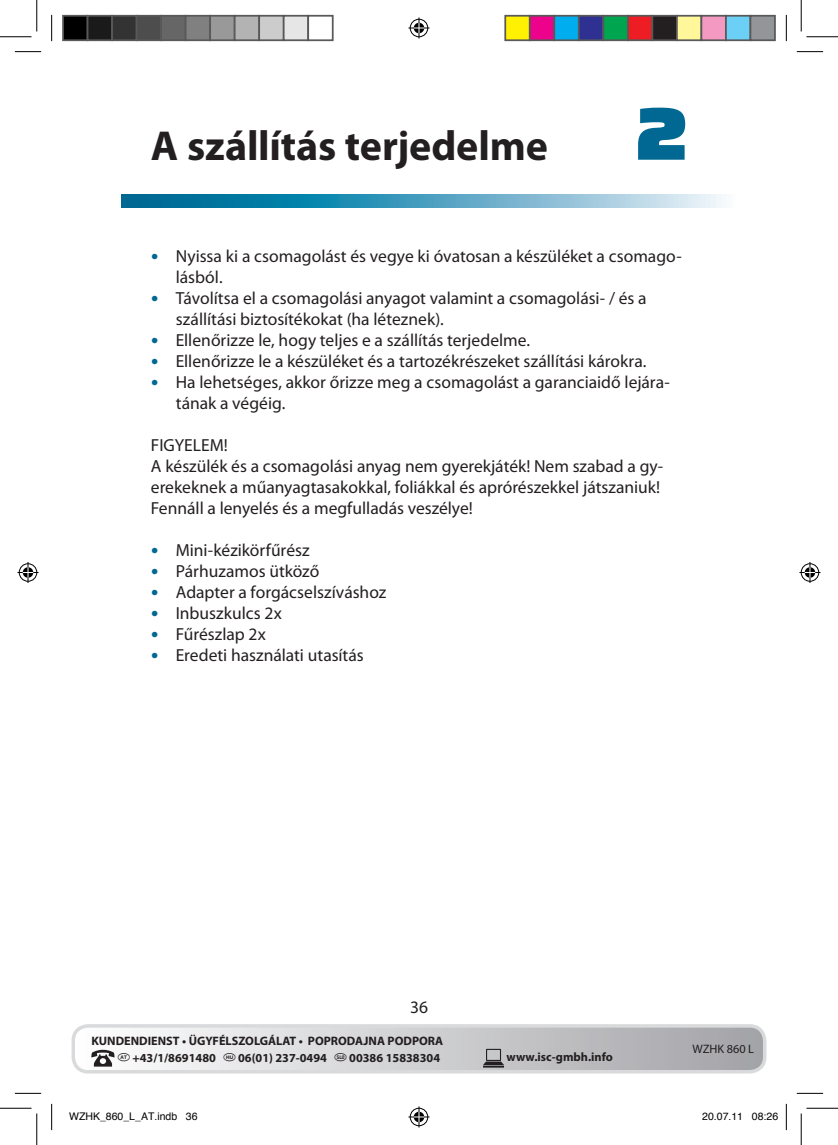
<style>
.page{position:relative;width:838px;height:1145px;background:#fff}
.page>*{position:absolute;margin:0;border:0;box-sizing:border-box;transform-origin:0 0}
.t1{font:700 42px "Myriad Pro";letter-spacing:-.005em;color:#231f20}
.t2{font:17.5px/21px "Myriad Pro";color:#231f20}
.t3{font:700 12.25px/17.2px "Myriad Pro";color:#231f20;text-align:right}
.t4{font:12.25px "Myriad Pro";color:#231f20}
.t5{font:10.5px "Helvetica";color:#000}
.s1{font-family:"Simian Text Gorilla";font-weight:400;font-size:84px;color:#006893}
.s2{font-family:"Frutiger";font-weight:700;font-size:15.75px;color:#006893}
</style>
<div class="page">
<svg style="left:121px;top:195px;width:602px;height:13px;background:#54a2c1"></svg>
<div style="left:73px;top:1026px;width:691px;height:46px;background:linear-gradient(to right,#fff,#a3a3a7);border-radius:15px"></div>
<div style="left:71px;top:1024px;width:695px;height:50px;border:4px solid #d9dadc;border-radius:15px"></div>
<svg style="left:483px;top:1049px;width:21px;height:19px"></svg>
<svg style="left:91px;top:1050px;width:24px;height:17px"></svg>
<svg style="left:15px;top:51px;width:26px;height:1px"></svg>
<svg style="left:796px;top:51px;width:27px;height:1px"></svg>
<svg style="left:15px;top:1093px;width:26px;height:1px"></svg>
<svg style="left:796px;top:1093px;width:27px;height:1px"></svg>
<svg style="left:51px;top:15px;width:1px;height:26px"></svg>
<svg style="left:51px;top:1104px;width:1px;height:26px"></svg>
<svg style="left:786px;top:15px;width:1px;height:26px"></svg>
<svg style="left:786px;top:1104px;width:1px;height:26px"></svg>
<hr style="left:0;top:36px;width:32px;height:1px;background:#000">
<hr style="left:806px;top:36px;width:31px;height:1px;background:#000">
<hr style="left:0;top:1108px;width:32px;height:1px;background:#000">
<hr style="left:806px;top:1108px;width:31px;height:1px;background:#000">
<hr style="left:36px;top:0;width:1px;height:31px;background:#000">
<hr style="left:36px;top:1113px;width:1px;height:32px;background:#000">
<hr style="left:800px;top:0;width:1px;height:31px;background:#000">
<hr style="left:800px;top:1113px;width:1px;height:32px;background:#000">
<svg style="left:408px;top:18px;width:21px;height:21px"></svg>
<svg style="left:408px;top:1106px;width:21px;height:21px"></svg>
<svg style="left:18px;top:562px;width:21px;height:21px"></svg>
<svg style="left:799px;top:562px;width:21px;height:21px"></svg>
<div style="left:63px;top:16px;width:25px;height:24px;background:#000"></div>
<div style="left:62px;top:15px;width:26px;height:26px;border:2px solid #595959"></div>
<div style="left:88px;top:16px;width:24px;height:24px;background:#1a1a1a"></div>
<div style="left:87px;top:15px;width:26px;height:26px;border:2px solid #595959"></div>
<div style="left:112px;top:16px;width:25px;height:24px;background:#333"></div>
<div style="left:111px;top:15px;width:26px;height:26px;border:2px solid #595959"></div>
<div style="left:137px;top:16px;width:24px;height:24px;background:#4d4d4d"></div>
<div style="left:136px;top:15px;width:26px;height:26px;border:2px solid #595959"></div>
<div style="left:161px;top:16px;width:25px;height:24px;background:#666"></div>
<div style="left:160px;top:15px;width:26px;height:26px;border:2px solid #595959"></div>
<div style="left:186px;top:16px;width:24px;height:24px;background:#808080"></div>
<div style="left:185px;top:15px;width:26px;height:26px;border:2px solid #595959"></div>
<div style="left:210px;top:16px;width:25px;height:24px;background:#999"></div>
<div style="left:209px;top:15px;width:26px;height:26px;border:2px solid #595959"></div>
<div style="left:235px;top:16px;width:24px;height:24px;background:#b3b3b3"></div>
<div style="left:234px;top:15px;width:26px;height:26px;border:2px solid #595959"></div>
<div style="left:259px;top:16px;width:25px;height:24px;background:#ccc"></div>
<div style="left:258px;top:15px;width:26px;height:26px;border:2px solid #595959"></div>
<div style="left:284px;top:16px;width:24px;height:24px;background:#e6e6e6"></div>
<div style="left:283px;top:15px;width:26px;height:26px;border:2px solid #595959"></div>
<div style="left:307px;top:15px;width:26px;height:26px;border:2px solid #595959"></div>
<div style="left:505px;top:16px;width:24px;height:24px;background:#fff101"></div>
<div style="left:504px;top:15px;width:26px;height:26px;border:2px solid #595959"></div>
<div style="left:529px;top:16px;width:25px;height:24px;background:#ed028c"></div>
<div style="left:529px;top:15px;width:26px;height:26px;border:2px solid #595959"></div>
<div style="left:554px;top:16px;width:24px;height:24px;background:#00aeef"></div>
<div style="left:553px;top:15px;width:26px;height:26px;border:2px solid #595959"></div>
<div style="left:578px;top:16px;width:25px;height:24px;background:#2e3092"></div>
<div style="left:578px;top:15px;width:26px;height:26px;border:2px solid #595959"></div>
<div style="left:603px;top:16px;width:24px;height:24px;background:#00a54f"></div>
<div style="left:602px;top:15px;width:26px;height:26px;border:2px solid #595959"></div>
<div style="left:627px;top:16px;width:25px;height:24px;background:#ee1d23"></div>
<div style="left:627px;top:15px;width:26px;height:26px;border:2px solid #595959"></div>
<div style="left:652px;top:16px;width:24px;height:24px;background:#231f20"></div>
<div style="left:651px;top:15px;width:26px;height:26px;border:2px solid #595959"></div>
<div style="left:676px;top:16px;width:25px;height:24px;background:#fff79a"></div>
<div style="left:676px;top:15px;width:26px;height:26px;border:2px solid #595959"></div>
<div style="left:701px;top:16px;width:24px;height:24px;background:#f499c2"></div>
<div style="left:700px;top:15px;width:26px;height:26px;border:2px solid #595959"></div>
<div style="left:725px;top:16px;width:25px;height:24px;background:#6bcff6"></div>
<div style="left:725px;top:15px;width:26px;height:26px;border:2px solid #595959"></div>
<div style="left:750px;top:16px;width:24px;height:24px;background:#939598"></div>
<div style="left:749px;top:15px;width:26px;height:26px;border:2px solid #595959"></div>
<h1 class="t1" style="left:151px;top:122px;width:537px">A szállítás terjedelme <span class="s1">2</span></h1>
<p class="t2" style="left:176px;top:246px;width:507px;text-indent:-25px"><span class="s2">•</span> Nyissa ki a csomagolást és vegye ki óvatosan a készüléket a csomago&shy;lásból.</p>
<p class="t2" style="left:176px;top:288px;width:472px;text-indent:-25px"><span class="s2">•</span> Távolítsa el a csomagolási anyagot valamint a csomagolási- / és a szállítási biztosítékokat (ha léteznek).</p>
<p class="t2" style="left:151px;top:330px;width:381px"><span class="s2">•</span> Ellenőrizze le, hogy teljes e a szállítás terjedelme.</p>
<p class="t2" style="left:151px;top:351px;width:497px"><span class="s2">•</span> Ellenőrizze le a készüléket és a tartozékrészeket szállítási károkra.</p>
<p class="t2" style="left:176px;top:372px;width:495px;text-indent:-25px"><span class="s2">•</span> Ha lehetséges, akkor őrizze meg a csomagolást a garanciaidő lejára&shy;tának a végéig.</p>
<p class="t2" style="left:151px;top:435px;width:513px">FIGYELEM!<br>A készülék és a csomagolási anyag nem gyerekjáték! Nem szabad a gy&shy;erekeknek a műanyagtasakokkal, foliákkal és aprórészekkel játszaniuk!<br>Fennáll a lenyelés és a megfulladás veszélye!</p>
<p class="t2" style="left:151px;top:540px;width:160px"><span class="s2">•</span> Mini-kézikörfűrész</p>
<p class="t2" style="left:151px;top:561px;width:170px"><span class="s2">•</span> Párhuzamos ütköző</p>
<p class="t2" style="left:151px;top:582px;width:237px"><span class="s2">•</span> Adapter a forgácselszíváshoz</p>
<p class="t2" style="left:151px;top:603px;width:132px"><span class="s2">•</span> Inbuszkulcs 2x</p>
<p class="t2" style="left:151px;top:624px;width:116px"><span class="s2">•</span> Fűrészlap 2x</p>
<p class="t2" style="left:151px;top:645px;width:214px"><span class="s2">•</span> Eredeti használati utasítás</p>
<p class="t2" style="left:410px;top:997px;width:19px">36</p>
<p class="t3" style="left:91px;top:1032px;width:353px">KUNDENDIENST • ÜGYFÉLSZOLGÁLAT • POPRODAJNA PODPORA <sup>u</sup> +43/1/8691480 <sup>@</sup> 06(01) 237-0494 <sup>X</sup> 00386 15838304</p>
<p class="t3" style="left:506px;top:1049px;width:108px">www.isc-gmbh.info</p>
<p class="t4" style="left:692px;top:1042px;width:63px">WZHK 860 L</p>
<p class="t5" style="left:69px;top:1107px;width:130px">WZHK_860_L_AT.indb 36</p>
<p class="t5" style="left:702px;top:1107px;width:77px">20.07.11 08:26</p>
</div>
